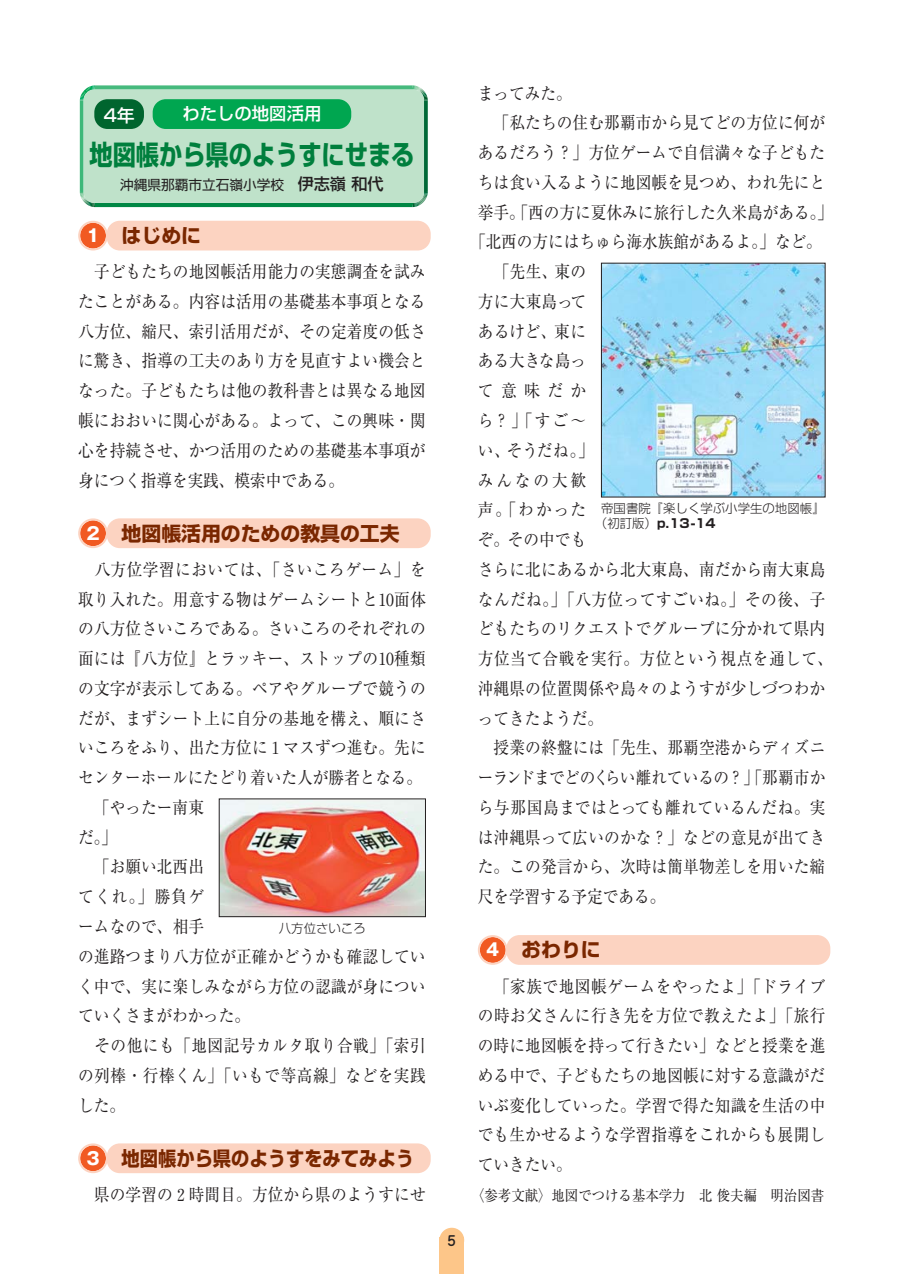
<style>
.page{position:relative;width:902px;height:1274px;background:#fff}
.page>*{position:absolute;margin:0;border:0;box-sizing:border-box;transform-origin:0 0}
.t1{font:700 27.3px "Shin Go";color:#007f3d;scale:.85 1}
.t2{font:700 19.78px "Shin Go";color:#7a2700}
.t3{font:700 19.78px "Shin Go";color:#7a2700;scale:.92 1}
.t4{font:17.32px/29.8px "Ryumin";letter-spacing:.01em;color:#231f20;text-align:justify;scale:.9 1}
.t5{font:17.32px "Ryumin";letter-spacing:.035em;color:#231f20;scale:.9 1}
.t6{font:17.32px "Ryumin";letter-spacing:-.03em;color:#231f20;scale:.9 1}
.t7{font:17.32px "Ryumin";letter-spacing:.045em;color:#231f20;scale:.9 1}
.t8{font:500 17.32px "Shin Go";color:#fff}
.t9{font:14.88px "Ryumin";color:#231f20;scale:.9 1}
.t10{font:13.65px "Shin Go";color:#231f20}
.t11{font:500 13.65px "Jun 34";color:#231f20}
.t12{font:300 12.42px/14.9px "Shin Go";color:#231f20}
.s1{font-weight:500;font-size:16.1px}
.s2{font-family:"Gothic MB101";font-size:17.32px;color:#fff}
.s3{font-weight:700}
</style>
<div class="page">
<div style="left:439px;top:1228px;width:25px;height:25px;background:#fdc689;border-radius:50%"></div>
<div style="left:439px;top:1238px;width:25px;height:36px;background:#fdc689"></div>
<svg style="left:80px;top:101px;width:4px;height:91px"></svg>
<hr style="left:424px;top:100px;width:3px;height:92px;background:#006937">
<svg style="left:80px;top:192px;width:347px;height:15px;background:#189155"></svg>
<svg style="left:80px;top:85px;width:347px;height:16px;background:#6ec899"></svg>
<div style="left:84px;top:90px;width:340px;height:113px;background:#bfe2ca;border-radius:11px"></div>
<div style="left:153px;top:99px;width:198px;height:30px;background:#00a650;border-radius:13px"></div>
<div style="left:94px;top:99px;width:50px;height:30px;background:#00652e;border-radius:13px"></div>
<div style="left:80px;top:223px;width:26px;height:26px;background:#f15a22;border-radius:50%"></div>
<div style="left:78px;top:221px;width:30px;height:30px;border:2px solid #fcd3c1;border-radius:50%"></div>
<div style="left:107px;top:221px;width:323px;height:30px;background:#fcd3c1;border-radius:13px"></div>
<div style="left:80px;top:520px;width:26px;height:26px;background:#f15a22;border-radius:50%"></div>
<div style="left:78px;top:518px;width:30px;height:30px;border:2px solid #fcd3c1;border-radius:50%"></div>
<div style="left:107px;top:518px;width:323px;height:30px;background:#fcd3c1;border-radius:13px"></div>
<div style="left:80px;top:1145px;width:26px;height:26px;background:#f15a22;border-radius:50%"></div>
<div style="left:78px;top:1143px;width:30px;height:30px;border:2px solid #fcd3c1;border-radius:50%"></div>
<div style="left:107px;top:1143px;width:323px;height:30px;background:#fcd3c1;border-radius:13px"></div>
<img style="left:221px;top:801px;width:202px;height:114px">
<div style="left:219px;top:799px;width:206px;height:118px;border:1px solid #231f20"></div>
<img style="left:603px;top:265px;width:220px;height:230px">
<div style="left:479px;top:937px;width:26px;height:26px;background:#f15a22;border-radius:50%"></div>
<div style="left:477px;top:935px;width:30px;height:30px;border:2px solid #fcd3c1;border-radius:50%"></div>
<div style="left:506px;top:935px;width:324px;height:30px;background:#fcd3c1;border-radius:13px"></div>
<p class="t8" style="left:182px;top:107px;width:140px">わたしの地図活用</p>
<h1 class="t1" style="left:89px;top:144px;width:383px">地図帳から県のようすにせまる</h1>
<p class="t10" style="left:120px;top:180px;width:265px">沖縄県那覇市立石嶺小学校　<span class="s1">伊志嶺和代</span></p>
<p class="t8" style="left:104px;top:109px;width:32px">4年</p>
<p class="t2" style="left:86px;top:228px;width:116px"><span class="s2">1</span> はじめに</p>
<p class="t4" style="left:78px;top:259px;width:387px;text-indent:16px">子どもたちの地図帳活用能力の実態調査を試みたことがある。内容は活用の基礎基本事項となる八方位、縮尺、索引活用だが、その定着度の低さに驚き、指導の工夫のあり方を見直すよい機会となった。子どもたちは他の教科書とは異なる地図帳におおいに関心がある。よって、この興味・関心を持続させ、かつ活用のための基礎基本事項が身につく指導を実践、模索中である。</p>
<p class="t2" style="left:86px;top:526px;width:314px"><span class="s2">2</span> 地図帳活用のための教具の工夫</p>
<p class="t5" style="left:94px;top:563px;width:369px">八方位学習においては、「さいころゲーム」を</p>
<p class="t4" style="left:78px;top:587px;width:387px">取り入れた。用意する物はゲームシートと10面体</p>
<p class="t4" style="left:78px;top:616px;width:387px">の八方位さいころである。さいころのそれぞれの</p>
<p class="t4" style="left:78px;top:646px;width:387px">面には『八方位』とラッキー、ストップの10種類</p>
<p class="t4" style="left:78px;top:676px;width:387px">の文字が表示してある。ペアやグループで競うの</p>
<p class="t4" style="left:78px;top:706px;width:387px">だが、まずシート上に自分の基地を構え、順にさ</p>
<p class="t4" style="left:78px;top:735px;width:387px">いころをふり、出た方位に１マスずつ進む。先に</p>
<p class="t4" style="left:78px;top:765px;width:383px">センターホールにたどり着いた人が勝者となる。</p>
<p class="t4" style="left:94px;top:795px;width:124px">「やったー南東</p>
<p class="t4" style="left:78px;top:825px;width:45px">だ。」</p>
<p class="t4" style="left:94px;top:854px;width:124px">「お願い北西出</p>
<p class="t4" style="left:78px;top:884px;width:141px">てくれ。」勝負ゲ</p>
<p class="t4" style="left:78px;top:914px;width:141px">ームなので、相手</p>
<p class="t4" style="left:78px;top:944px;width:387px">の進路つまり八方位が正確かどうかも確認してい</p>
<p class="t4" style="left:78px;top:973px;width:387px">く中で、実に楽しみながら方位の認識が身につい</p>
<p class="t4" style="left:78px;top:1003px;width:192px">ていくさまがわかった。</p>
<p class="t5" style="left:94px;top:1040px;width:369px">その他にも「地図記号カルタ取り合戦」「索引</p>
<p class="t5" style="left:78px;top:1069px;width:387px">の列棒・行棒くん」「いもで等高線」などを実践</p>
<p class="t4" style="left:78px;top:1093px;width:54px">した。</p>
<p class="t12" style="left:279px;top:923px;width:88px">八方位さいころ</p>
<p class="t3" style="left:86px;top:1151px;width:357px"><span class="s2">3</span> 地図帳から県のようすをみてみよう</p>
<p class="t4" style="left:94px;top:1182px;width:370px">県の学習の２時間目。方位から県のようすにせ</p>
<p class="t11" style="left:447px;top:1236px;width:10px">5</p>
<p class="t4" style="left:477px;top:81px;width:106px">まってみた。</p>
<p class="t4" style="left:493px;top:110px;width:370px">「私たちの住む那覇市から見てどの方位に何が</p>
<p class="t4" style="left:477px;top:140px;width:387px">あるだろう？」方位ゲームで自信満々な子どもた</p>
<p class="t4" style="left:477px;top:170px;width:387px">ちは食い入るように地図帳を見つめ、われ先にと</p>
<p class="t4" style="left:477px;top:200px;width:396px">挙手。「西の方に夏休みに旅行した久米島がある。」</p>
<p class="t4" style="left:470px;top:229px;width:392px">「北西の方にはちゅら海水族館があるよ。」など。</p>
<p class="t4" style="left:493px;top:259px;width:104px">「先生、東の</p>
<p class="t4" style="left:477px;top:289px;width:122px">方に大東島って</p>
<p class="t4" style="left:477px;top:319px;width:122px">あるけど、東に</p>
<p class="t4" style="left:477px;top:348px;width:122px">ある大きな島っ</p>
<p class="t4" style="left:477px;top:378px;width:122px">て意味だか</p>
<p class="t4" style="left:477px;top:408px;width:122px">ら？」「すご～</p>
<p class="t4" style="left:477px;top:438px;width:131px">い、そうだね。」</p>
<p class="t4" style="left:477px;top:467px;width:122px">みんなの大歓</p>
<p class="t4" style="left:477px;top:497px;width:122px">声。「わかった</p>
<p class="t4" style="left:477px;top:527px;width:122px">ぞ。その中でも</p>
<p class="t4" style="left:477px;top:557px;width:387px">さらに北にあるから北大東島、南だから南大東島</p>
<p class="t5" style="left:477px;top:593px;width:387px">なんだね。」「八方位ってすごいね。」その後、子</p>
<p class="t4" style="left:477px;top:616px;width:387px">どもたちのリクエストでグループに分かれて県内</p>
<p class="t5" style="left:477px;top:653px;width:396px">方位当て合戦を実行。方位という視点を通して、</p>
<p class="t4" style="left:477px;top:676px;width:387px">沖縄県の位置関係や島々のようすが少しづつわか</p>
<p class="t4" style="left:477px;top:706px;width:140px">ってきたようだ。</p>
<p class="t4" style="left:493px;top:735px;width:370px">授業の終盤には「先生、那覇空港からディズニ</p>
<p class="t6" style="left:477px;top:772px;width:387px">ーランドまでどのくらい離れているの？」「那覇市か</p>
<p class="t7" style="left:477px;top:801px;width:387px">ら与那国島まではとっても離れているんだね。実</p>
<p class="t4" style="left:477px;top:825px;width:387px">は沖縄県って広いのかな？」などの意見が出てき</p>
<p class="t4" style="left:477px;top:854px;width:387px">た。この発言から、次時は簡単物差しを用いた縮</p>
<p class="t4" style="left:477px;top:884px;width:210px">尺を学習する予定である。</p>
<p class="t12" style="left:594px;top:503px;width:231px;text-indent:6px">帝国書院『楽しく学ぶ小学生の地図帳』（初訂版）<span class="s3">p.13-14</span></p>
<p class="t2" style="left:486px;top:942px;width:116px"><span class="s2">4</span> おわりに</p>
<p class="t4" style="left:477px;top:973px;width:387px;text-indent:16px">「家族で地図帳ゲームをやったよ」「ドライブの時お父さんに行き先を方位で教えたよ」「旅行の時に地図帳を持って行きたい」などと授業を進める中で、子どもたちの地図帳に対する意識がだいぶ変化していった。学習で得た知識を生活の中でも生かせるような学習指導をこれからも展開していきたい。</p>
<p class="t9" style="left:471px;top:1190px;width:393px">〈参考文献〉地図でつける基本学力　北俊夫編　明治図書</p>
</div>
